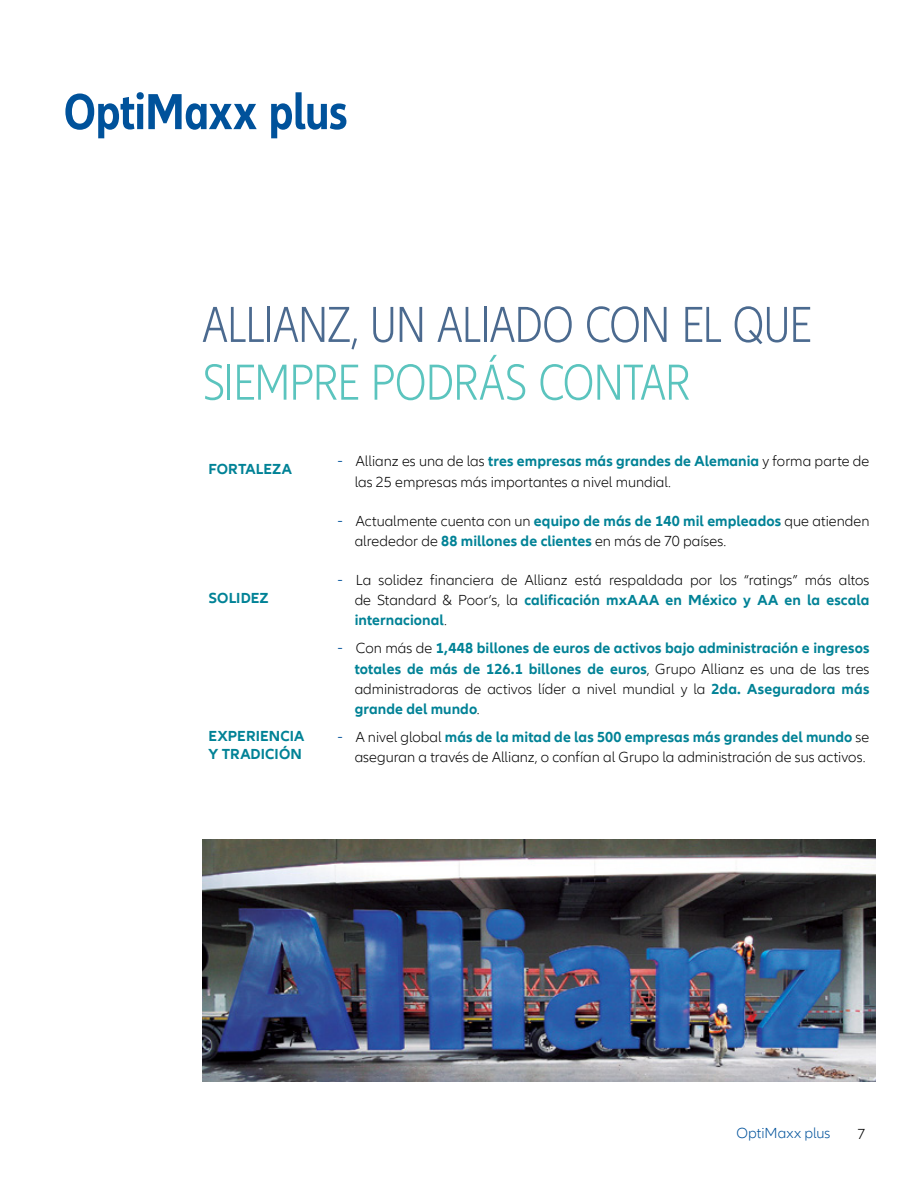
<style>
.page{position:relative;width:918px;height:1188px;background:#fff}
.page>*{position:absolute;margin:0;border:0;box-sizing:border-box;transform-origin:0 0}
.t1{font:300 condensed 52.5px "Allianz Neo";color:#4b6a8f}
.t2{font:300 condensed 52.5px "Allianz Neo";color:#5bc4be}
.t3{font:700 condensed 52.5px "Allianz Neo";letter-spacing:-.005em;color:#00529b}
.t4{font:300 15px/20.2px "Allianz Neo";color:#000}
.t5{font:700 15px/20.2px "Allianz Neo";letter-spacing:.005em;color:#008296;text-align:justify}
.t6{font:300 15px "Allianz Neo";letter-spacing:.005em;color:#00529b}
.s1{font-size:18px;color:#00529b}
.s2{font-weight:700;color:#008296}
.s3{font-weight:300;font-size:18px;color:#00529b}
.s4{font-weight:300;color:#000}
</style>
<div class="page">
<img style="left:203px;top:839px;width:672px;height:243px">
<h1 class="t3" style="left:64px;top:81px;width:285px">OptiMaxx plus</h1>
<h1 class="t1" style="left:203px;top:295px;width:45px">ALLIAN</h1>
<h1 class="t1" style="left:327px;top:295px;width:134px">Z, UN ALIADO</h1>
<h1 class="t1" style="left:585px;top:295px;width:28px">CON</h1>
<h1 class="t1" style="left:682px;top:295px;width:105px">EL QUE</h1>
<h1 class="t2" style="left:203px;top:353px;width:22px">SIEM</h1>
<h1 class="t2" style="left:290px;top:353px;width:275px">PRE PODRÁS CONTAR</h1>
<p class="t5" style="left:209px;top:459px;width:83px">Fo rtaleza</p>
<p class="t4" style="left:355px;top:452px;width:516px;text-indent:-17px"><span class="s1">-</span> Allianz es una de las <span class="s2">tres empresas más grandes de Alemania</span> y forma parte de las 25 empresas más importantes a nivel mundial.</p>
<p class="t4" style="left:355px;top:511px;width:516px;text-indent:-17px"><span class="s1">-</span> Actualmente cuenta con un <span class="s2">equipo de más de 140 mil empleados</span> que atienden alrededor de <span class="s2">88 millones de clientes</span> en más de 70 países.</p>
<p class="t5" style="left:209px;top:588px;width:62px">Solidez</p>
<p class="t4" style="left:355px;top:570px;width:516px;text-align:justify;text-indent:-17px"><span class="s1">-</span> La solidez financiera de Allianz está respaldada por los “ratings” más altos de Standard &amp; Poor’s, la <span class="s2">calificación mxAAA en México y AA en la escala internacional</span>.</p>
<p class="t5" style="left:355px;top:639px;width:516px;text-indent:-17px"><span class="s3">-</span> <span class="s4">Con más de</span> 1,448 billones de euros de activos bajo administración e ingresos totales de más de 126.1 billones de euros<span class="s4">, Grupo Allianz es una de las tres administradoras de activos líder a nivel mundial y la</span> 2da. Aseguradora más grande del mundo<span class="s4">.</span></p>
<p class="t5" style="left:209px;top:727px;width:96px;line-height:18px">Experiencia y Tradición</p>
<p class="t4" style="left:338px;top:727px;width:533px;text-align:right"><span class="s1">-</span> A nivel global <span class="s2">más de la mitad de las 500 empresas más grandes del mundo</span> se aseguran a través de Allianz, o confían al Grupo la administración de sus activos.</p>
<p class="t6" style="left:737px;top:1124px;width:95px">OptiMaxx plus</p>
<p class="t4" style="left:858px;top:1124px;width:10px">7</p>
</div>
